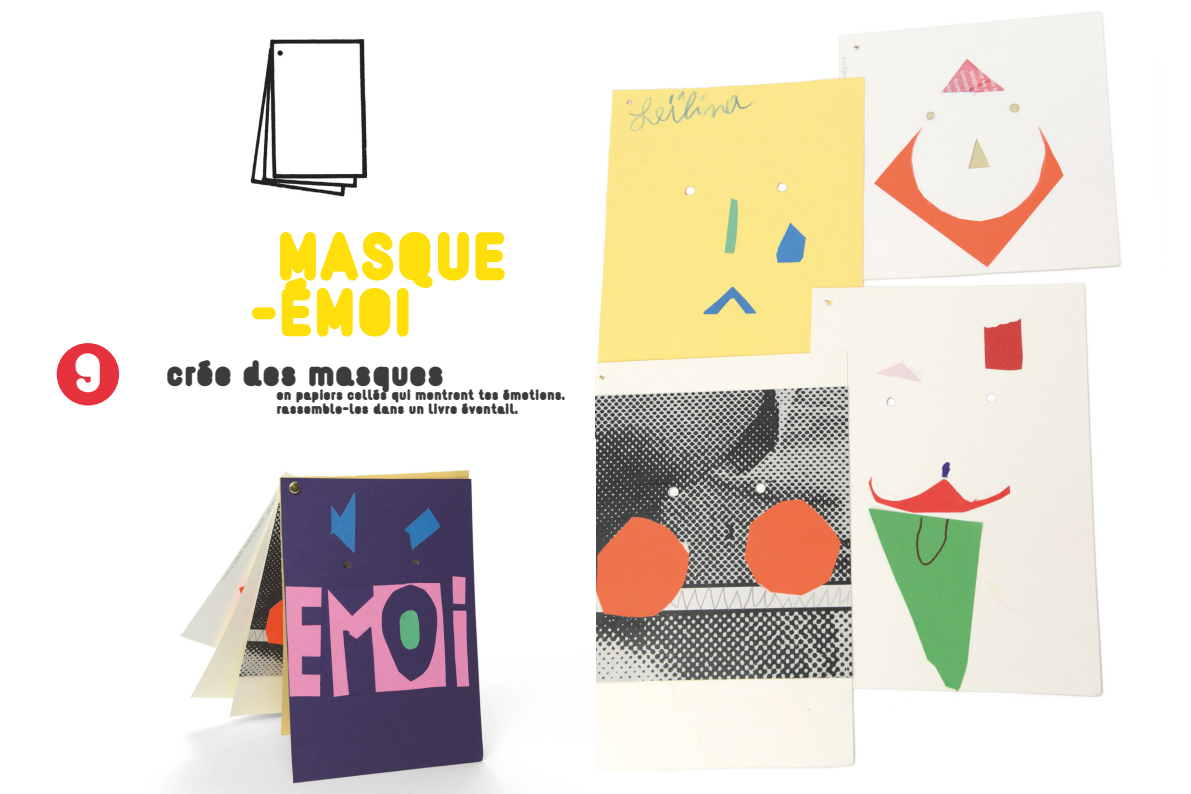
<style>
.page{position:relative;width:1191px;height:794px;background:#fff}
.page>*{position:absolute;margin:0;border:0;box-sizing:border-box;transform-origin:0 0}
.t1{font:900 60px/56px "Naiv";color:#ffdf0b}
.t2{font:900 48px "Naiv";color:#fff}
.t3{font:900 34px "Naiv";color:#3c3c3c}
.t4{font:900 14px/14px "Naiv";color:#3c3c3c}
</style>
<div class="page">
<img style="left:250px;top:39px;width:118px;height:158px">
<img style="left:595px;top:11px;width:527px;height:760px">
<img style="left:174px;top:470px;width:330px;height:324px">
<div style="left:57px;top:343px;width:62px;height:62px;background:#e6323d;border-radius:50%"></div>
<h2 class="t2" style="left:73px;top:344px;width:32px">9</h2>
<h1 class="t1" style="left:249px;top:228px;width:259px;text-indent:27px">MASQUE -ÉMOI</h1>
<h3 class="t3" style="left:166px;top:352px;width:279px">crée des masques</h3>
<p class="t4" style="left:276px;top:387px;width:291px">en papiers collés qui montrent tes émotions. rassemble-les dans un livre éventail.</p>
</div>
